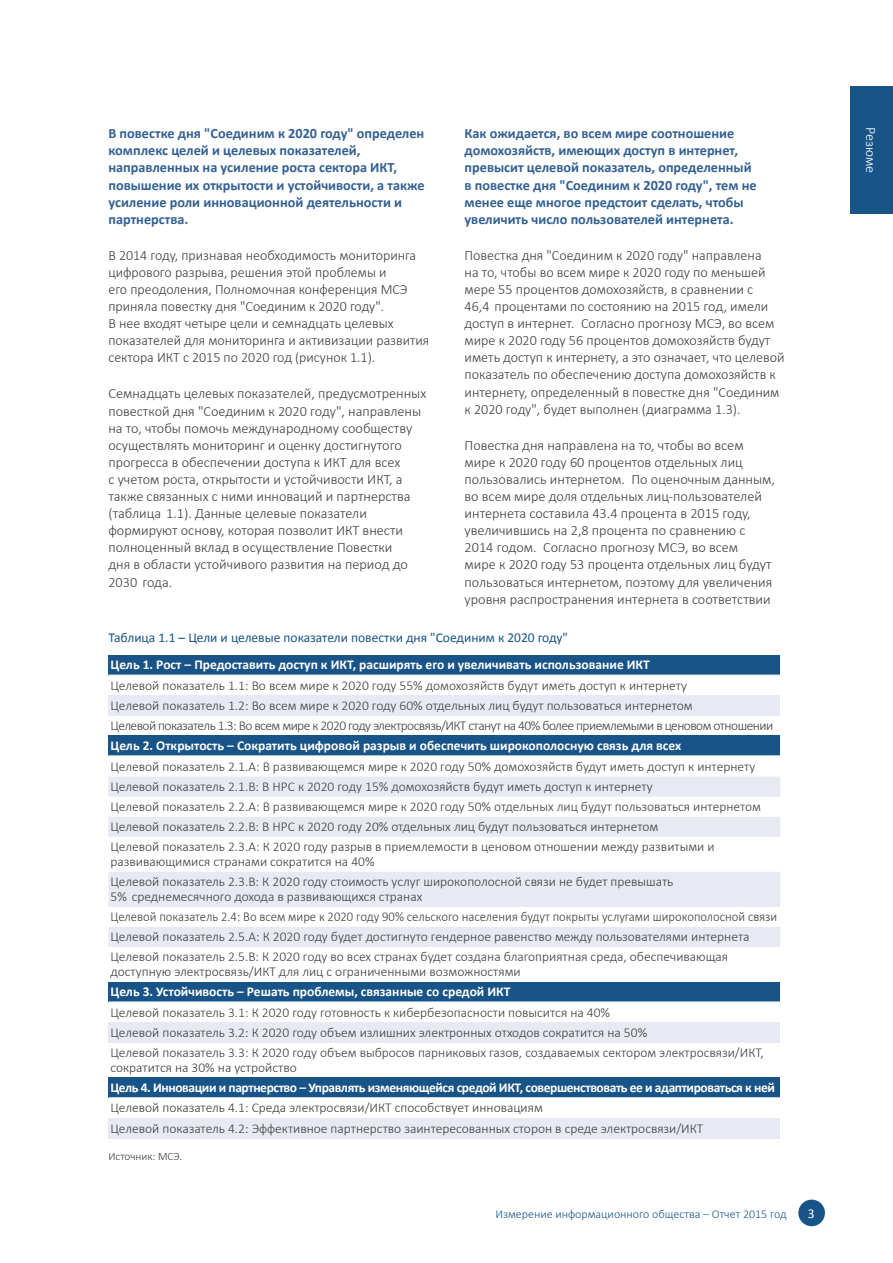
<style>
.page{position:relative;width:893px;height:1263px;background:#fff}
.page>*{position:absolute;margin:0;border:0;box-sizing:border-box;transform-origin:0 0}
.t1{font:300 14.25px/17.1px "Calibri";color:#3c3c3b}
.t2{font:700 14.25px/17.1px "Calibri";color:#336093}
.t3{font:300 14.25px "Calibri";color:#fff}
.t4{font:300 13.5px/20.1px "Calibri";color:#3c3c3b}
.t5{font:700 13.5px "Calibri";color:#fff}
.t6{font:700 13.5px "Calibri";letter-spacing:-.03em;color:#fff}
.t7{font:13.5px "Calibri";color:#195488}
.t8{font:13.5px "Calibri";color:#fff}
.t9{font:300 12px "Calibri";color:#195488}
.t10{font:300 11.25px "Calibri";color:#3c3c3b}
</style>
<div class="page">
<div style="left:798px;top:1199px;width:27px;height:27px;background:#195488;border-radius:50%"></div>
<div style="left:850px;top:86px;width:43px;height:128px;background:#195488"></div>
<div style="left:108px;top:655px;width:672px;height:20px;background:#195488"></div>
<svg style="left:108px;top:695px;width:672px;height:41px"></svg>
<div style="left:108px;top:696px;width:672px;height:20px;background:#e7eaf3"></div>
<div style="left:108px;top:736px;width:672px;height:20px;background:#195488"></div>
<svg style="left:108px;top:776px;width:672px;height:171px;fill:#e7eaf3"></svg>
<hr style="left:108px;top:755px;width:672px;height:1px;background:#fff">
<div style="left:108px;top:982px;width:672px;height:20px;background:#195488"></div>
<svg style="left:108px;top:1002px;width:672px;height:76px"></svg>
<div style="left:108px;top:1023px;width:672px;height:20px;background:#e7eaf3"></div>
<hr style="left:108px;top:1001px;width:672px;height:1px;background:#fff">
<div style="left:108px;top:1078px;width:672px;height:20px;background:#195488"></div>
<div style="left:108px;top:1118px;width:672px;height:20px;background:#e7eaf3"></div>
<hr style="left:108px;top:1097px;width:672px;height:1px;background:#fff">
<p class="t2" style="left:108px;top:125px;width:318px">В повестке дня "Соединим к 2020 году" определен комплекс целей и целевых показателей, направленных на усиление роста сектора ИКТ, повышение их открытости и устойчивости, а также усиление роли инновационной деятельности и партнерства.</p>
<p class="t1" style="left:108px;top:246px;width:322px">В 2014 году, признавая необходимость мониторинга цифрового разрыва, решения этой проблемы и<br>его преодоления, Полномочная конференция МСЭ приняла повестку дня "Соединим к 2020 году".<br>В нее входят четыре цели и семнадцать целевых показателей для мониторинга и активизации развития сектора ИКТ с 2015 по 2020 год (рисунок 1.1).</p>
<p class="t1" style="left:108px;top:385px;width:319px">Семнадцать целевых показателей, предусмотренных повесткой дня "Соединим к 2020 году", направлены на то, чтобы помочь международному сообществу осуществлять мониторинг и оценку достигнутого прогресса в обеспечении доступа к ИКТ для всех<br>с учетом роста, открытости и устойчивости ИКТ, а также связанных с ними инноваций и партнерства (таблица 1.1). Данные целевые показатели формируют основу, которая позволит ИКТ внести полноценный вклад в осуществление Повестки<br>дня в области устойчивого развития на период до 2030 года.</p>
<p class="t2" style="left:465px;top:125px;width:294px">Как ожидается, во всем мире соотношение домохозяйств, имеющих доступ в интернет, превысит целевой показатель, определенный в повестке дня "Соединим к 2020 году", тем не менее еще многое предстоит сделать, чтобы увеличить число пользователей интернета.</p>
<p class="t1" style="left:465px;top:246px;width:321px">Повестка дня "Соединим к 2020 году" направлена<br>на то, чтобы во всем мире к 2020 году по меньшей мере 55 процентов домохозяйств, в сравнении с<br>46,4 процентами по состоянию на 2015 год, имели доступ в интернет. Согласно прогнозу МСЭ, во всем мире к 2020 году 56 процентов домохозяйств будут иметь доступ к интернету, а это означает, что целевой показатель по обеспечению доступа домохозяйств к интернету, определенный в повестке дня "Соединим к 2020 году", будет выполнен (диаграмма 1.3).</p>
<p class="t1" style="left:465px;top:436px;width:312px">Повестка дня направлена на то, чтобы во всем мире к 2020 году 60 процентов отдельных лиц пользовались интернетом. По оценочным данным, во всем мире доля отдельных лиц-пользователей интернета составила 43.4 процента в 2015 году, увеличившись на 2,8 процента по сравнению с 2014 годом. Согласно прогнозу МСЭ, во всем<br>мире к 2020 году 53 процента отдельных лиц будут пользоваться интернетом, поэтому для увеличения уровня распространения интернета в соответствии</p>
<p class="t7" style="left:108px;top:629px;width:461px">Таблица 1.1 – Цели и целевые показатели повестки дня "Соединим к 2020 году"</p>
<p class="t5" style="left:111px;top:656px;width:541px">Цель 1. Рост – Предоставить доступ к ИКТ, расширять его и увеличивать использование ИКТ</p>
<p class="t4" style="left:111px;top:675px;width:664px">Целевой показатель 1.1: Во всем мире к 2020 году 55% домохозяйств будут иметь доступ к интернету<br>Целевой показатель 1.2: Во всем мире к 2020 году 60% отдельных лиц будут пользоваться интернетом<br>Целевой показатель 1.3: Во всем мире к 2020 году электросвязь/ИКТ станут на 40% более приемлемыми в ценовом отношении</p>
<p class="t5" style="left:111px;top:737px;width:572px">Цель 2. Открытость – Сократить цифровой разрыв и обеспечить широкополосную связь для всех</p>
<p class="t4" style="left:111px;top:756px;width:652px">Целевой показатель 2.1.A: В развивающемся мире к 2020 году 50% домохозяйств будут иметь доступ к интернету Целевой показатель 2.1.B: В НРС к 2020 году 15% домохозяйств будут иметь доступ к интернету<br>Целевой показатель 2.2.A: В развивающемся мире к 2020 году 50% отдельных лиц будут пользоваться интернетом Целевой показатель 2.2.B: В НРС к 2020 году 20% отдельных лиц будут пользоваться интернетом<br>Целевой показатель 2.3.A: К 2020 году разрыв в приемлемости в ценовом отношении между развитыми и</p>
<p class="t4" style="left:111px;top:851px;width:564px">развивающимися странами сократится на 40%<br>Целевой показатель 2.3.B: К 2020 году стоимость услуг широкополосной связи не будет превышать</p>
<p class="t4" style="left:111px;top:886px;width:668px">5% среднемесячного дохода в развивающихся странах<br>Целевой показатель 2.4: Во всем мире к 2020 году 90% сельского населения будут покрыты услугами широкополосной связи Целевой показатель 2.5.A: К 2020 году будет достигнуто гендерное равенство между пользователями интернета Целевой показатель 2.5.B: К 2020 году во всех странах будет создана благоприятная среда, обеспечивающая</p>
<p class="t4" style="left:111px;top:961px;width:412px">доступную электросвязь/ИКТ для лиц с ограниченными возможностями</p>
<p class="t5" style="left:111px;top:983px;width:401px">Цель 3. Устойчивость – Решать проблемы, связанные со средой ИКТ</p>
<p class="t4" style="left:111px;top:1002px;width:655px">Целевой показатель 3.1: К 2020 году готовность к кибербезопасности повысится на 40%<br>Целевой показатель 3.2: К 2020 году объем излишних электронных отходов сократится на 50%<br>Целевой показатель 3.3: К 2020 году объем выбросов парниковых газов, создаваемых сектором электросвязи/ИКТ,</p>
<p class="t4" style="left:111px;top:1057px;width:188px">сократится на 30% на устройство</p>
<p class="t6" style="left:111px;top:1079px;width:666px">Цель 4. Инновации и партнерство – Управлять изменяющейся средой ИКТ, совершенствовать ее и адаптироваться к ней</p>
<p class="t4" style="left:111px;top:1098px;width:594px">Целевой показатель 4.1: Среда электросвязи/ИКТ способствует инновациям<br>Целевой показатель 4.2: Эффективное партнерство заинтересованных сторон в среде электросвязи/ИКТ</p>
<p class="t10" style="left:108px;top:1150px;width:75px">Источник: МСЭ.</p>
<p class="t9" style="left:495px;top:1206px;width:293px">Измерение информационного общества – Отчет 2015 год</p>
<p class="t8" style="left:808px;top:1205px;width:8px">3</p>
<p class="t3" style="left:880px;top:127px;width:48px;rotate:90deg">Резюме</p>
</div>
